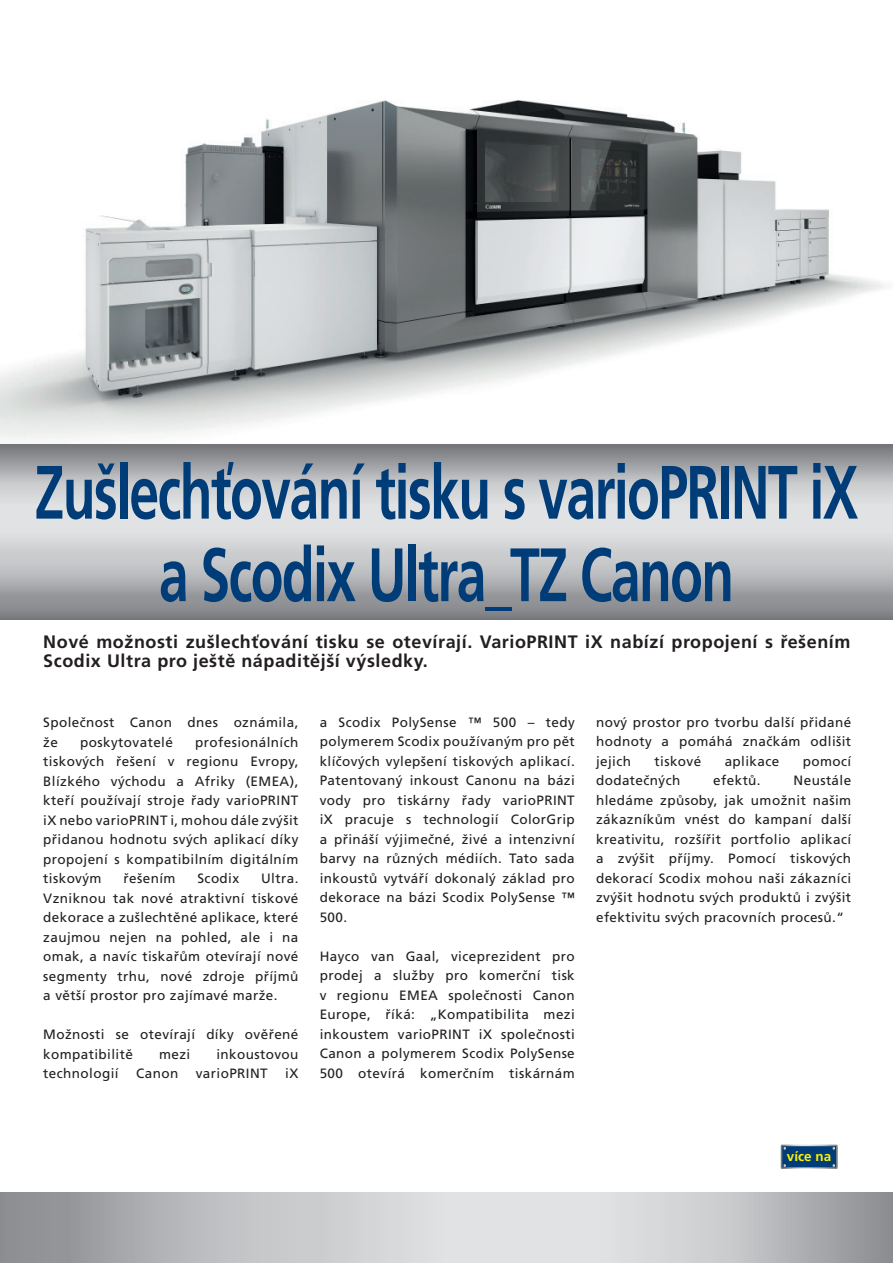
<style>
.page{position:relative;width:893px;height:1263px;background:#fff}
.page>*{position:absolute;margin:0;border:0;box-sizing:border-box;transform-origin:0 0}
.t1{font:700 75.45px/82.5px "Frutiger CE";letter-spacing:-.03em;color:#003d78;text-align:center;scale:.71 1}
.t2{font:700 18px/19.5px "Frutiger CE";letter-spacing:.03em;color:#231f20}
.t3{font:13.5px/19.5px "Frutiger CE";letter-spacing:.03em;color:#231f20;text-align:justify}
.t4{font:700 13.5px "Frutiger CE";color:#fff101}
</style>
<div class="page">
<img style="left:0;top:100px;width:886px;height:344px">
<svg style="left:0;top:444px;width:893px;height:175px"></svg>
<svg style="left:0;top:1193px;width:893px;height:70px"></svg>
<div style="left:781px;top:1145px;width:56px;height:23px;background:#003d78"></div>
<div style="left:781px;top:1144px;width:57px;height:25px;border:2px solid #fff"></div>
<h1 class="t1" style="left:35px;top:451px;width:1162px">Zušlechťování tisku s varioPRINT iX a Scodix Ultra_TZ Canon</h1>
<h2 class="t2" style="left:43px;top:632px;width:809px">Nové možnosti zušlechťování tisku se otevírají. VarioPRINT iX nabízí propojení s řešením<br>Scodix Ultra pro ještě nápaditější výsledky.</h2>
<p class="t3" style="left:43px;top:713px;width:257px">Společnost Canon dnes oznámila, že</p>
<p class="t3" style="left:43px;top:732px;width:257px;text-indent:152px">profesionálních tiskových řešení v regionu Evropy, Blízkého východu a Afriky (EMEA), kteří používají stroje řady varioPRINT iX nebo varioPRINT i, mohou dále zvýšit přidanou hodnotu svých aplikací díky propojení s kompatibilním digitálním tiskovým</p>
<p class="t3" style="left:80px;top:732px;width:94px">poskytovatelé</p>
<p class="t3" style="left:43px;top:868px;width:257px;text-indent:218px">Ultra.<br>Vzniknou tak nové atraktivní tiskové dekorace a zušlechtěné aplikace, které zaujmou nejen na pohled, ale i na omak, a navíc tiskařům otevírají nové segmenty trhu, nové zdroje příjmů a větší prostor pro zajímavé marže.</p>
<p class="t3" style="left:43px;top:1024px;width:257px">Možnosti se otevírají díky ověřené kompatibilitě</p>
<p class="t3" style="left:124px;top:868px;width:53px">řešením</p>
<p class="t3" style="left:197px;top:868px;width:43px">Scodix</p>
<p class="t3" style="left:159px;top:1044px;width:33px">mezi</p>
<p class="t3" style="left:216px;top:1044px;width:84px">inkoustovou</p>
<p class="t3" style="left:43px;top:1063px;width:77px">technologií</p>
<p class="t3" style="left:136px;top:1063px;width:44px">Canon</p>
<p class="t3" style="left:196px;top:1063px;width:73px">varioPRINT</p>
<p class="t3" style="left:285px;top:1063px;width:15px">iX</p>
<p class="t3" style="left:320px;top:712px;width:257px">a Scodix PolySense ™ 500 – tedy polymerem Scodix používaným pro pět klíčových vylepšení tiskových aplikací.<br>Patentovaný inkoust Canonu na bázi vody pro tiskárny řady varioPRINT iX pracuje s technologií ColorGrip a přináší výjimečné, živé a intenzivní barvy na různých médiích. Tato sada inkoustů vytváří dokonalý základ pro dekorace na bázi Scodix PolySense ™ 500.</p>
<p class="t3" style="left:320px;top:946px;width:257px">Hayco van Gaal, viceprezident pro prodej a služby pro komerční tisk v regionu EMEA společnosti Canon Europe, říká: „Kompatibilita mezi inkoustem varioPRINT iX společnosti Canon a polymerem Scodix PolySense 500 otevírá komerčním tiskárnám</p>
<p class="t3" style="left:596px;top:712px;width:257px">nový prostor pro tvorbu další přidané hodnoty a pomáhá značkám odlišit jejich</p>
<p class="t3" style="left:654px;top:751px;width:48px">tiskové</p>
<p class="t3" style="left:725px;top:751px;width:56px">aplikace</p>
<p class="t3" style="left:803px;top:751px;width:50px">pomocí</p>
<p class="t3" style="left:596px;top:771px;width:86px">dodatečných</p>
<p class="t3" style="left:713px;top:771px;width:49px">efektů.</p>
<p class="t3" style="left:596px;top:771px;width:257px;text-indent:198px">Neustále hledáme způsoby, jak umožnit našim zákazníkům vnést do kampaní další kreativitu, rozšířit portfolio aplikací a zvýšit příjmy. Pomocí tiskových dekorací Scodix mohou naši zákazníci zvýšit hodnotu svých produktů i zvýšit efektivitu svých pracovních procesů.“</p>
<p class="t4" style="left:787px;top:1148px;width:46px">více na</p>
</div>
